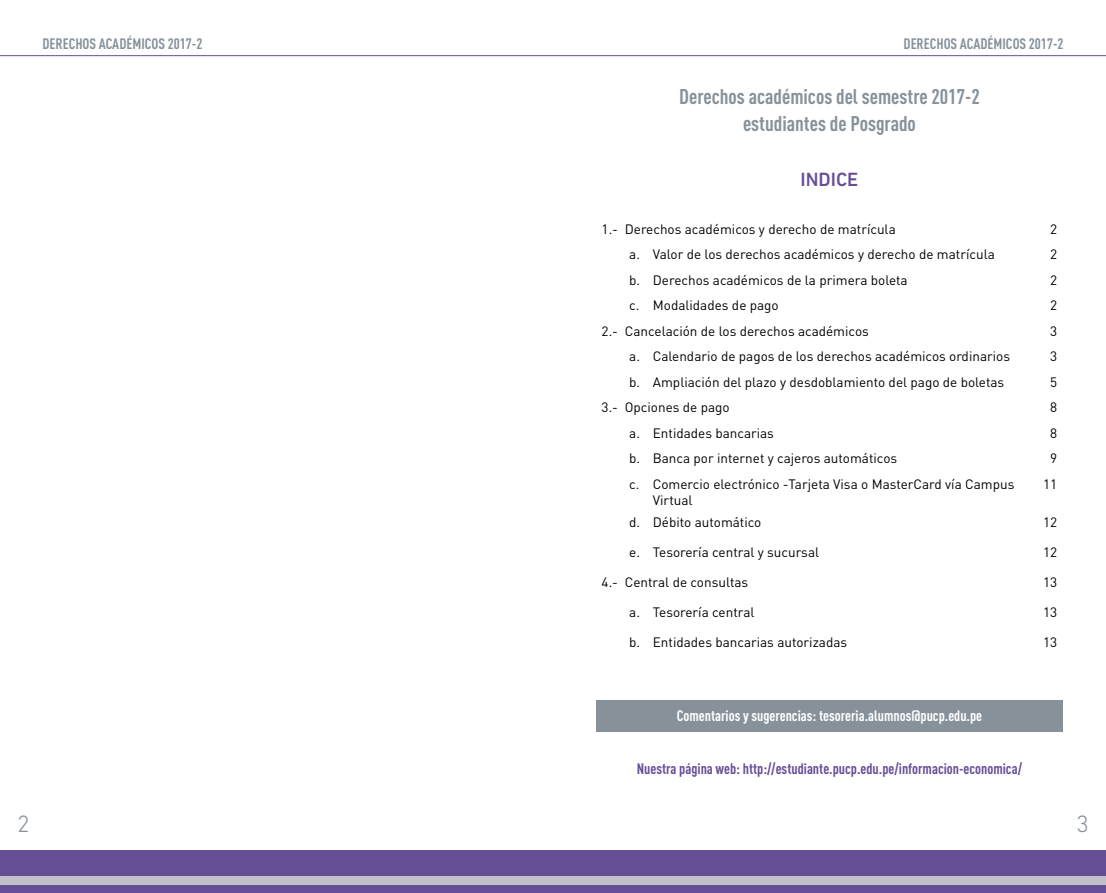
<style>
.page{position:relative;width:1106px;height:893px;background:#fff}
.page>*{position:absolute;margin:0;border:0;box-sizing:border-box;transform-origin:0 0}
.t1{font:300 24px "DIN Next LT Pro";color:#87919a}
.t2{font:700 condensed 21px/27px "DIN Pro";color:#87919a;text-align:center}
.t3{font:500 19.5px "DIN Next LT Pro";color:#664e97}
.t4{font:700 condensed 15px "DIN Pro";color:#664e97}
.t5{font:700 condensed 15px "DIN Pro";color:#fff}
.t6{font:700 condensed 15px "DIN Pro";color:#87919a}
.t7{font:13.5px/16.2px "DIN Pro";color:#000}
</style>
<div class="page">
<div style="left:0;top:850px;width:1106px;height:43px;background:#664e97"></div>
<div style="left:0;top:876px;width:1106px;height:8px;background:#c0c1c9"></div>
<hr style="left:0;top:55px;width:1106px;height:1px;background:#664e97">
<div style="left:596px;top:700px;width:466px;height:31px;background:#87919a"></div>
<p class="t6" style="left:43px;top:32px;width:161px">DERECHOS ACADÉMICOS 2017-2</p>
<p class="t6" style="left:903px;top:32px;width:161px">DERECHOS ACADÉMICOS 2017-2</p>
<h2 class="t2" style="left:679px;top:81px;width:302px">Derechos académicos del semestre 2017-2 estudiantes de Posgrado</h2>
<h3 class="t3" style="left:800px;top:168px;width:59px">INDICE</h3>
<p class="t7" style="left:601px;top:220px;width:296px">1.- Derechos académicos y derecho de matrícula</p>
<p class="t7" style="left:1050px;top:220px;width:9px">2</p>
<p class="t7" style="left:629px;top:246px;width:367px">a. Valor de los derechos académicos y derecho de matrícula</p>
<p class="t7" style="left:1050px;top:246px;width:9px">2</p>
<p class="t7" style="left:629px;top:271px;width:280px">b. Derechos académicos de la primera boleta</p>
<p class="t7" style="left:1050px;top:271px;width:9px">2</p>
<p class="t7" style="left:629px;top:297px;width:151px">c. Modalidades de pago</p>
<p class="t7" style="left:1050px;top:297px;width:9px">2</p>
<p class="t7" style="left:601px;top:322px;width:269px">2.- Cancelación de los derechos académicos</p>
<p class="t7" style="left:1050px;top:322px;width:9px">3</p>
<p class="t7" style="left:629px;top:348px;width:382px">a. Calendario de pagos de los derechos académicos ordinarios</p>
<p class="t7" style="left:1050px;top:348px;width:9px">3</p>
<p class="t7" style="left:629px;top:373px;width:376px">b. Ampliación del plazo y desdoblamiento del pago de boletas</p>
<p class="t7" style="left:1050px;top:373px;width:9px">5</p>
<p class="t7" style="left:601px;top:399px;width:130px">3.- Opciones de pago</p>
<p class="t7" style="left:1050px;top:399px;width:9px">8</p>
<p class="t7" style="left:629px;top:424px;width:146px">a. Entidades bancarias</p>
<p class="t7" style="left:1050px;top:424px;width:9px">8</p>
<p class="t7" style="left:629px;top:450px;width:269px">b. Banca por internet y cajeros automáticos</p>
<p class="t7" style="left:1050px;top:450px;width:9px">9</p>
<p class="t7" style="left:653px;top:475px;width:363px;text-indent:-24px">c. Comercio electrónico -Tarjeta Visa o MasterCard vía Campus<br>Virtual</p>
<p class="t7" style="left:1043px;top:475px;width:16px">11</p>
<p class="t7" style="left:629px;top:514px;width:134px">d. Débito automático</p>
<p class="t7" style="left:1043px;top:514px;width:16px">12</p>
<p class="t7" style="left:629px;top:544px;width:191px">e. Tesorería central y sucursal</p>
<p class="t7" style="left:1043px;top:544px;width:16px">12</p>
<p class="t7" style="left:601px;top:573px;width:148px">4.- Central de consultas</p>
<p class="t7" style="left:1043px;top:573px;width:16px">13</p>
<p class="t7" style="left:629px;top:603px;width:127px">a. Tesorería central</p>
<p class="t7" style="left:1043px;top:603px;width:16px">13</p>
<p class="t7" style="left:629px;top:633px;width:219px">b. Entidades bancarias autorizadas</p>
<p class="t7" style="left:1043px;top:633px;width:16px">13</p>
<p class="t5" style="left:677px;top:704px;width:307px">Comentarios y sugerencias: tesoreria.alumnos@pucp.edu.pe</p>
<p class="t4" style="left:637px;top:758px;width:387px">Nuestra página web: http://estudiante.pucp.edu.pe/informacion-economica/</p>
<h1 class="t1" style="left:17px;top:810px;width:14px">2</h1>
<h1 class="t1" style="left:1076px;top:810px;width:14px">3</h1>
</div>
